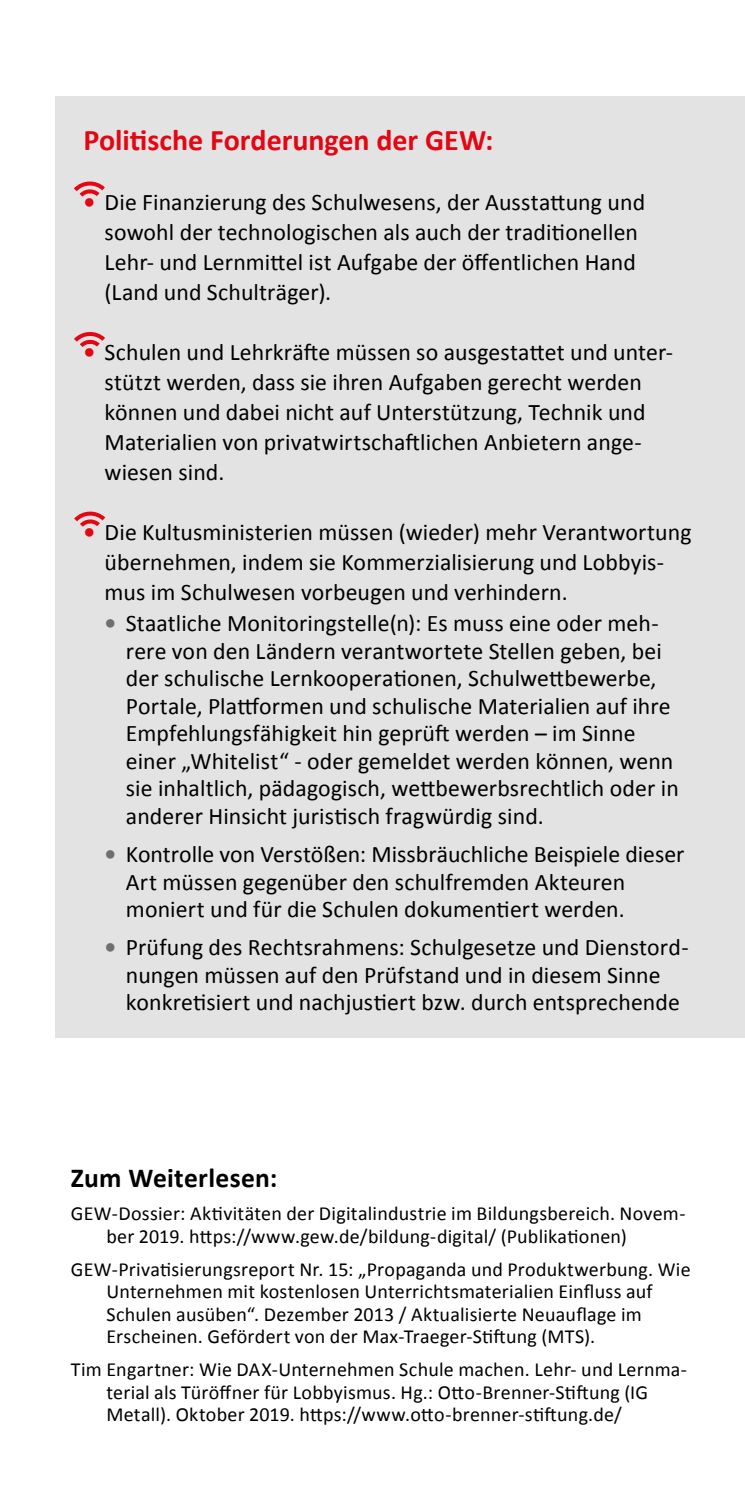
<style>
.page{position:relative;width:745px;height:1489px;background:#fff}
.page>*{position:absolute;margin:0;border:0;box-sizing:border-box;transform-origin:0 0}
.t1{font:700 30px "Calibri";color:#e30613}
.t2{font:700 27.5px "Calibri";letter-spacing:.01em;color:#000}
.t3{font:23.75px/27.5px "Calibri";letter-spacing:.005em;color:#000}
.t4{font:20px/22.5px "Calibri";letter-spacing:.01em;color:#000}
.s1{font-weight:700;color:#e30613}
.s2{font-weight:700;color:#706f6f}
</style>
<div class="page">
<div style="left:55px;top:96px;width:689px;height:941px;background:#e3e3e3"></div>
<svg style="left:74px;top:332px;width:31px;height:15px"></svg>
<svg style="left:74px;top:181px;width:31px;height:16px"></svg>
<svg style="left:74px;top:511px;width:31px;height:15px"></svg>
<p class="t1" style="left:83px;top:121px;width:411px">Politische Forderungen der GEW:</p>
<p class="t3" style="left:105px;top:187px;width:541px;line-height:30px;text-indent:-21px"><span class="s1">•</span> Die Finanzierung des Schulwesens, der Ausstattung und sowohl der technologischen als auch der traditionellen Lehr- und Lernmittel ist Aufgabe der öffentlichen Hand (Land und Schulträger).</p>
<p class="t3" style="left:105px;top:337px;width:568px;line-height:30px;text-indent:-21px"><span class="s1">•</span> Schulen und Lehrkräfte müssen so ausgestattet und unter&shy;stützt werden, dass sie ihren Aufgaben gerecht werden können und dabei nicht auf Unterstützung, Technik und Materialien von privatwirtschaftlichen Anbietern ange&shy;wiesen sind.</p>
<p class="t3" style="left:105px;top:517px;width:588px;line-height:30px;text-indent:-21px"><span class="s1">•</span> Die Kultusministerien müssen (wieder) mehr Verantwortung übernehmen, indem sie Kommerzialisierung und Lobbyis&shy;mus im Schulwesen vorbeugen und verhindern.</p>
<p class="t3" style="left:126px;top:609px;width:554px;text-indent:-21px"><span class="s2">•</span> Staatliche Monitoringstelle(n): Es muss eine oder meh&shy;rere von den Ländern verantwortete Stellen geben, bei der schulische Lernkooperationen, Schulwettbewerbe, Portale, Plattformen und schulische Materialien auf ihre Empfehlungsfähigkeit hin geprüft werden – im Sinne einer „Whitelist“ - oder gemeldet werden können, wenn sie inhaltlich, pädagogisch, wettbewerbsrechtlich oder in anderer Hinsicht juristisch fragwürdig sind.</p>
<p class="t3" style="left:126px;top:840px;width:559px;text-indent:-21px"><span class="s2">•</span> Kontrolle von Verstößen: Missbräuchliche Beispiele dieser<br>Art müssen gegenüber den schulfremden Akteuren moniert und für die Schulen dokumentiert werden.</p>
<p class="t3" style="left:105px;top:933px;width:585px;text-align:center"><span class="s2">•</span> Prüfung des Rechtsrahmens: Schulgesetze und Dienstord&shy;nungen müssen auf den Prüfstand und in diesem Sinne konkretisiert und nachjustiert bzw. durch entsprechende</p>
<p class="t2" style="left:71px;top:1160px;width:208px">Zum Weiterlesen:</p>
<p class="t4" style="left:106px;top:1202px;width:580px;text-indent:-35px">GEW-Dossier: Aktivitäten der Digitalindustrie im Bildungsbereich. Novem&shy;ber 2019. https://www.gew.de/bildung-digital/ (Publikationen)</p>
<p class="t4" style="left:106px;top:1257px;width:585px;text-indent:-35px">GEW-Privatisierungsreport Nr. 15: „Propaganda und Produktwerbung. Wie Unternehmen mit kostenlosen Unterrichtsmaterialien Einfluss auf Schulen ausüben“. Dezember 2013 / Aktualisierte Neuauflage im Erscheinen. Gefördert von der Max-Traeger-Stiftung (MTS).</p>
<p class="t4" style="left:106px;top:1358px;width:581px;text-indent:-35px">Tim Engartner: Wie DAX-Unternehmen Schule machen. Lehr- und Lernma&shy;terial als Türöffner für Lobbyismus. Hg.: Otto-Brenner-Stiftung (IG<br>Metall). Oktober 2019. https://www.otto-brenner-stiftung.de/</p>
</div>
